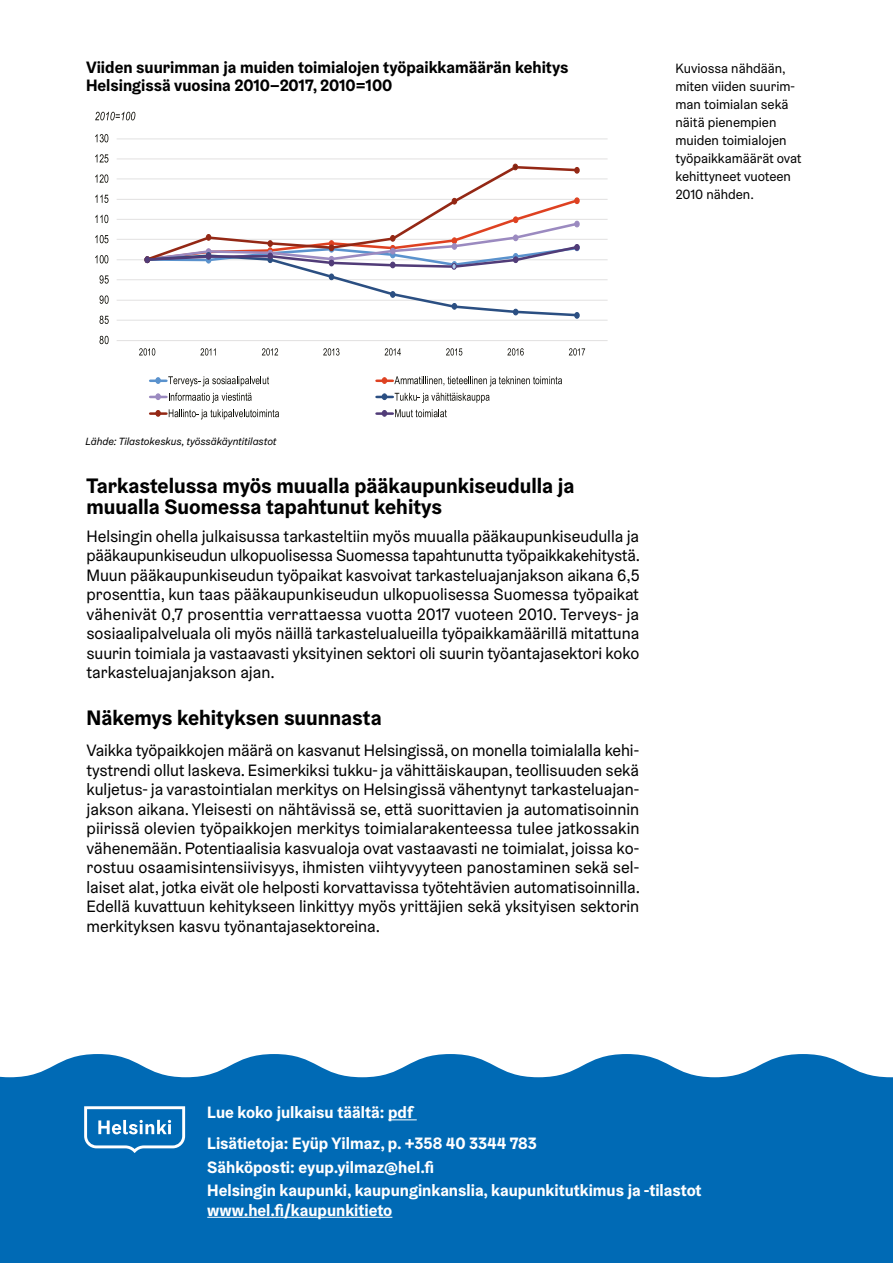
<style>
.page{position:relative;width:893px;height:1263px;background:#fff}
.page>*{position:absolute;margin:0;border:0;box-sizing:border-box;transform-origin:0 0}
.H2_otsikkotaso{font:700 21px/21px "Helsinki Grotesk";color:#000}
.Leipis{font:16.5px/19.5px "Helsinki Grotesk";color:#000;text-align:justify}
.Leipis-2{font:700 16.5px/19.5px "Helsinki Grotesk";color:#fff}
.Kuvion_ja_taulukon_o{font:700 16.5px/18px "Helsinki Grotesk";color:#000}
.Kapea_palsta{font:13.5px/18px "Helsinki Grotesk";color:#000}
.Kuvion_ja_taulukon_l{font:italic 10.5px "Helsinki Grotesk";color:#000}
</style>
<div class="page">
<div style="left:0;top:1054px;width:893px;height:209px;background:#006ab5"></div>
<svg style="left:84px;top:1106px;width:101px;height:47px"></svg>
<hr style="left:207px;top:1217px;width:185px;height:1px;background:#fff">
<svg style="left:388px;top:1119px;width:29px;height:1px"></svg>
<hr style="left:117px;top:138px;width:491px;height:1px;background:#e2e1e1">
<hr style="left:117px;top:158px;width:491px;height:1px;background:#e2e1e1">
<hr style="left:117px;top:178px;width:491px;height:1px;background:#e2e1e1">
<hr style="left:117px;top:199px;width:491px;height:1px;background:#e2e1e1">
<hr style="left:117px;top:219px;width:491px;height:1px;background:#e2e1e1">
<hr style="left:117px;top:239px;width:491px;height:1px;background:#e2e1e1">
<hr style="left:117px;top:259px;width:491px;height:1px;background:#e2e1e1">
<hr style="left:117px;top:279px;width:491px;height:1px;background:#e2e1e1">
<hr style="left:117px;top:300px;width:491px;height:1px;background:#e2e1e1">
<hr style="left:117px;top:320px;width:491px;height:1px;background:#e2e1e1">
<hr style="left:117px;top:340px;width:491px;height:1px;background:#e2e1e1">
<div style="left:574px;top:312px;width:6px;height:7px;border:1px solid #2b4f82;border-radius:50%"></div>
<svg style="left:143px;top:164px;width:438px;height:154px"></svg>
<div style="left:451px;top:263px;width:6px;height:7px;border:1px solid #513c78;border-radius:50%"></div>
<svg style="left:100px;top:336px;width:9px;height:8px"></svg>
<svg style="left:100px;top:316px;width:9px;height:8px"></svg>
<svg style="left:100px;top:295px;width:9px;height:9px"></svg>
<svg style="left:100px;top:275px;width:9px;height:9px"></svg>
<svg style="left:95px;top:255px;width:13px;height:8px"></svg>
<svg style="left:95px;top:235px;width:13px;height:8px"></svg>
<svg style="left:95px;top:215px;width:13px;height:8px"></svg>
<svg style="left:95px;top:195px;width:13px;height:8px"></svg>
<svg style="left:95px;top:174px;width:13px;height:9px"></svg>
<svg style="left:95px;top:154px;width:13px;height:9px"></svg>
<svg style="left:95px;top:134px;width:13px;height:8px"></svg>
<svg style="left:139px;top:348px;width:16px;height:8px"></svg>
<svg style="left:200px;top:348px;width:16px;height:8px"></svg>
<svg style="left:262px;top:348px;width:16px;height:8px"></svg>
<svg style="left:323px;top:348px;width:17px;height:8px"></svg>
<svg style="left:385px;top:348px;width:16px;height:8px"></svg>
<svg style="left:446px;top:348px;width:16px;height:8px"></svg>
<svg style="left:507px;top:348px;width:17px;height:8px"></svg>
<svg style="left:569px;top:348px;width:16px;height:8px"></svg>
<svg style="left:95px;top:112px;width:40px;height:8px"></svg>
<hr style="left:150px;top:379px;width:16px;height:3px;background:#5a92cd">
<div style="left:155px;top:377px;width:6px;height:7px;border:1px solid #5a92cd;border-radius:50%"></div>
<svg style="left:168px;top:376px;width:101px;height:10px"></svg>
<hr style="left:377px;top:379px;width:16px;height:3px;background:#de4121">
<svg style="left:382px;top:377px;width:5px;height:7px"></svg>
<svg style="left:394px;top:376px;width:168px;height:10px"></svg>
<svg style="left:150px;top:393px;width:102px;height:10px"></svg>
<svg style="left:377px;top:393px;width:112px;height:10px"></svg>
<hr style="left:150px;top:412px;width:16px;height:3px;background:#942815">
<div style="left:155px;top:410px;width:6px;height:7px;border:1px solid #942815;border-radius:50%"></div>
<svg style="left:169px;top:409px;width:110px;height:10px"></svg>
<hr style="left:377px;top:412px;width:16px;height:3px;background:#513c78">
<svg style="left:382px;top:410px;width:5px;height:7px"></svg>
<svg style="left:395px;top:409px;width:52px;height:8px"></svg>
<p class="Kuvion_ja_taulukon_o" style="left:86px;top:58px;width:484px">Viiden suurimman ja muiden toimialojen työpaikkamäärän kehitys<br>Helsingissä vuosina 2010–2017, 2010=100</p>
<p class="Kapea_palsta" style="left:675px;top:59px;width:128px">Kuviossa nähdään, miten viiden suurim&shy;man toimialan sekä näitä pienempien muiden toimialojen työpaikkamäärät ovat kehittyneet vuoteen<br>2010 nähden.</p>
<p class="Kuvion_ja_taulukon_l" style="left:85px;top:435px;width:192px">Lähde: Tilastokeskus, työssäkäyntitilastot</p>
<h2 class="H2_otsikkotaso" style="left:86px;top:475px;width:490px">Tarkastelussa myös muualla pääkaupunkiseudulla ja muualla Suomessa tapahtunut kehitys</h2>
<p class="Leipis" style="left:86px;top:526px;width:555px">Helsingin ohella julkaisussa tarkasteltiin myös muualla pääkaupunkiseudulla ja pääkaupunkiseudun ulkopuolisessa Suomessa tapahtunutta työpaikkakehitystä.<br>Muun pääkaupunkiseudun työpaikat kasvoivat tarkasteluajanjakson aikana 6,5 prosenttia, kun taas pääkaupunkiseudun ulkopuolisessa Suomessa työpaikat vähenivät 0,7 prosenttia verrattaessa vuotta 2017 vuoteen 2010. Terveys- ja sosiaalipalveluala oli myös näillä tarkastelualueilla työpaikkamäärillä mitattuna suurin toimiala ja vastaavasti yksityinen sektori oli suurin työantajasektori koko tarkasteluajanjakson ajan.</p>
<h2 class="H2_otsikkotaso" style="left:86px;top:706px;width:297px">Näkemys kehityksen suunnasta</h2>
<p class="Leipis" style="left:86px;top:740px;width:555px">Vaikka työpaikkojen määrä on kasvanut Helsingissä, on monella toimialalla kehi&shy;tystrendi ollut laskeva. Esimerkiksi tukku- ja vähittäiskaupan, teollisuuden sekä kuljetus- ja varastointialan merkitys on Helsingissä vähentynyt tarkasteluajan&shy;jakson aikana. Yleisesti on nähtävissä se, että suorittavien ja automatisoinnin piirissä olevien työpaikkojen merkitys toimialarakenteessa tulee jatkossakin vähenemään. Potentiaalisia kasvualoja ovat vastaavasti ne toimialat, joissa ko&shy;rostuu osaamisintensiivisyys, ihmisten viihtyvyyteen panostaminen sekä sel&shy;laiset alat, jotka eivät ole helposti korvattavissa työtehtävien automatisoinnilla.<br>Edellä kuvattuun kehitykseen linkittyy myös yrittäjien sekä yksityisen sektorin merkityksen kasvu työnantajasektoreina.</p>
<p class="Leipis-2" style="left:207px;top:1103px;width:207px">Lue koko julkaisu täältä: pdf</p>
<p class="Leipis-2" style="left:207px;top:1133px;width:331px">Lisätietoja: Eyüp Yilmaz, p. +358 40 3344 783</p>
<p class="Leipis-2" style="left:207px;top:1157px;width:228px">Sähköposti: eyup.yilmaz@hel.fi</p>
<p class="Leipis-2" style="left:207px;top:1180px;width:496px">Helsingin kaupunki, kaupunginkanslia, kaupunkitutkimus ja -tilastot www.hel.fi/kaupunkitieto</p>
</div>
